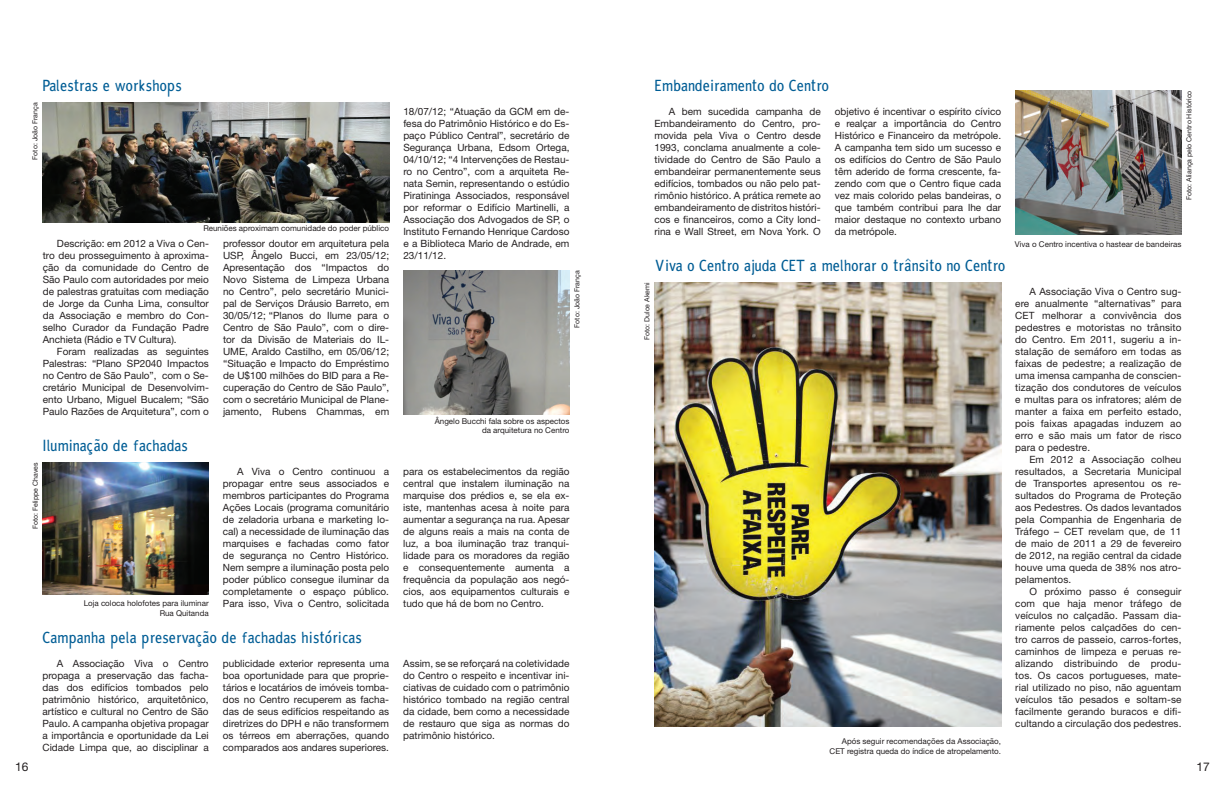
<style>
.page{position:relative;width:1224px;height:792px;background:#fff}
.page>*{position:absolute;margin:0;border:0;box-sizing:border-box;transform-origin:0 0}
.t1{font:16px "Vivao Centro";color:#005d95}
.t2{font:12px "Helvetica Neue LT Std";color:#231f20}
.t3{font:10px/12px "Helvetica Neue LT Std";color:#231f20;text-align:justify}
.t4{font:8px/9.6px "Helvetica Neue LT Std";color:#231f20;text-align:right}
.t5{font:7px "Helvetica Neue LT Std";color:#231f20}
</style>
<div class="page">
<img style="left:403px;top:271px;width:166px;height:144px">
<img style="left:43px;top:103px;width:346px;height:120px">
<img style="left:1015px;top:91px;width:166px;height:144px">
<img style="left:655px;top:283px;width:346px;height:444px">
<img style="left:43px;top:463px;width:166px;height:132px">
<h1 class="t1" style="left:43px;top:75px;width:141px">Palestras e workshops</h1>
<p class="t5" style="left:31px;top:160px;width:59px;rotate:-90deg">Foto: João França</p>
<p class="t4" style="left:203px;top:223px;width:187px">Reuniões aproximam comunidade do poder público</p>
<p class="t3" style="left:43px;top:237px;width:168px;text-indent:14px">Descrição: em 2012 a Viva o Cen&shy;tro deu prosseguimento à aproxima&shy;ção da comunidade do Centro de São Paulo com autoridades por meio de palestras gratuitas com mediação de Jorge da Cunha Lima, consultor da Associação e membro do Con&shy;selho Curador da Fundação Padre Anchieta (Rádio e TV Cultura).</p>
<p class="t3" style="left:43px;top:345px;width:168px;text-indent:14px">Foram realizadas as seguintes Palestras: “Plano SP2040 Impactos no Centro de São Paulo”, com o Se&shy;cretário Municipal de Desenvolvim&shy;ento Urbano, Miguel Bucalem; “São Paulo Razões de Arquitetura”, com o</p>
<h1 class="t1" style="left:43px;top:435px;width:147px">Iluminação de fachadas</h1>
<p class="t3" style="left:223px;top:237px;width:168px">professor doutor em arquitetura pela USP, Ângelo Bucci, em 23/05/12; Apresentação dos “Impactos do Novo Sistema de Limpeza Urbana no Centro”, pelo secretário Munici&shy;pal de Serviços Dráusio Barreto, em 30/05/12; “Planos do Ilume para o Centro de São Paulo”, com o dire&shy;tor da Divisão de Materiais do IL-UME, Araldo Castilho, em 05/06/12; “Situação e Impacto do Empréstimo de U$100 milhões do BID para a Re&shy;cuperação do Centro de São Paulo”, com o secretário Municipal de Plane&shy;jamento, Rubens Chammas, em</p>
<p class="t3" style="left:403px;top:105px;width:168px">18/07/12; “Atuação da GCM em de&shy;fesa do Patrimônio Histórico e do Es&shy;paço Público Central”, secretário de Segurança Urbana, Edsom Ortega, 04/10/12; “4 Intervenções de Restau&shy;ro no Centro”, com a arquiteta Re&shy;nata Semin, representando o estúdio Piratininga Associados, responsável por reformar o Edifício Martinelli, a Associação dos Advogados de SP, o Instituto Fernando Henrique Cardoso e a Biblioteca Mario de Andrade, em 23/11/12.</p>
<p class="t5" style="left:573px;top:328px;width:59px;rotate:-90deg">Foto: João França</p>
<p class="t4" style="left:435px;top:416px;width:136px">Ângelo Bucchi fala sobre os aspectos da arquitetura no Centro</p>
<p class="t5" style="left:31px;top:529px;width:68px;rotate:-90deg">Foto: Felippe Chaves</p>
<p class="t4" style="left:84px;top:598px;width:127px">Loja coloca holofotes para iluminar<br>Rua Quitanda</p>
<p class="t3" style="left:223px;top:465px;width:168px;text-indent:14px">A Viva o Centro continuou a propagar entre seus associados e membros participantes do Programa Ações Locais (programa comunitário de zeladoria urbana e marketing lo&shy;cal) a necessidade de iluminação das marquises e fachadas como fator de segurança no Centro Histórico.<br>Nem sempre a iluminação posta pelo poder público consegue iluminar da completamente o espaço público.<br>Para isso, Viva o Centro, solicitada</p>
<p class="t3" style="left:403px;top:465px;width:168px">para os estabelecimentos da região central que instalem iluminação na marquise dos prédios e, se ela ex&shy;iste, mantenhas acesa à noite para aumentar a segurança na rua. Apesar de alguns reais a mais na conta de luz, a boa iluminação traz tranqui&shy;lidade para os moradores da região e consequentemente aumenta a frequência da população aos negó&shy;cios, aos equipamentos culturais e tudo que há de bom no Centro.</p>
<h1 class="t1" style="left:43px;top:627px;width:321px">Campanha pela preservação de fachadas históricas</h1>
<p class="t3" style="left:43px;top:657px;width:168px;text-indent:14px">A Associação Viva o Centro propaga a preservação das facha&shy;das dos edifícios tombados pelo patrimônio histórico, arquitetônico, artístico e cultural no Centro de São Paulo. A campanha objetiva propagar a importância e oportunidade da Lei Cidade Limpa que, ao disciplinar a</p>
<p class="t3" style="left:223px;top:657px;width:168px">publicidade exterior representa uma boa oportunidade para que proprie&shy;tários e locatários de imóveis tomba&shy;dos no Centro recuperem as facha&shy;das de seus edifícios respeitando as diretrizes do DPH e não transformem os térreos em aberrações, quando comparados aos andares superiores.</p>
<p class="t3" style="left:403px;top:657px;width:168px">Assim, se se reforçará na coletividade do Centro o respeito e incentivar ini&shy;ciativas de cuidado com o patrimônio histórico tombado na região central da cidade, bem como a necessidade de restauro que siga as normas do patrimônio histórico.</p>
<h1 class="t1" style="left:655px;top:75px;width:176px">Embandeiramento do Centro</h1>
<p class="t3" style="left:655px;top:105px;width:168px;text-indent:14px">A bem sucedida campanha de Embandeiramento do Centro, pro&shy;movida pela Viva o Centro desde 1993, conclama anualmente a cole&shy;tividade do Centro de São Paulo a embandeirar permanentemente seus edifícios, tombados ou não pelo pat&shy;rimônio histórico. A prática remete ao embandeiramento de distritos históri&shy;cos e financeiros, como a City lond&shy;rina e Wall Street, em Nova York. O</p>
<p class="t3" style="left:835px;top:105px;width:168px">objetivo é incentivar o espírito cívico e realçar a importância do Centro Histórico e Financeiro da metrópole.<br>A campanha tem sido um sucesso e os edifícios do Centro de São Paulo têm aderido de forma crescente, fa&shy;zendo com que o Centro fique cada vez mais colorido pelas bandeiras, o que também contribui para lhe dar maior destaque no contexto urbano da metrópole.</p>
<h1 class="t1" style="left:655px;top:255px;width:352px">Viva o Centro ajuda CET a melhorar o trânsito no Centro</h1>
<p class="t5" style="left:643px;top:340px;width:59px;rotate:-90deg">Foto: Dulce Akemi</p>
<p class="t4" style="left:830px;top:736px;width:173px">Após seguir recomendações da Associação,<br>CET registra queda do índice de atropelamento.</p>
<p class="t5" style="left:1185px;top:200px;width:111px;rotate:-90deg">Foto: Aliança pelo Centro Histórico</p>
<p class="t4" style="left:1015px;top:239px;width:168px">Viva o Centro incentiva o hastear de bandeiras</p>
<p class="t3" style="left:1015px;top:285px;width:168px;text-indent:14px">A Associação Viva o Centro sug&shy;ere anualmente “alternativas” para CET melhorar a convivência dos pedestres e motoristas no trânsito do Centro. Em 2011, sugeriu a in&shy;stalação de semáforo em todas as faixas de pedestre; a realização de uma imensa campanha de conscien&shy;tização dos condutores de veículos e multas para os infratores; além de manter a faixa em perfeito estado, pois faixas apagadas induzem ao erro e são mais um fator de risco para o pedestre.</p>
<p class="t3" style="left:1015px;top:453px;width:168px;text-indent:14px">Em 2012 a Associação colheu resultados, a Secretaria Municipal de Transportes apresentou os re&shy;sultados do Programa de Proteção aos Pedestres. Os dados levantados pela Companhia de Engenharia de Tráfego – CET revelam que, de 11 de maio de 2011 a 29 de fevereiro de 2012, na região central da cidade houve uma queda de 38% nos atro&shy;pelamentos.</p>
<p class="t3" style="left:1015px;top:585px;width:168px;text-indent:14px">O próximo passo é conseguir com que haja menor tráfego de veículos no calçadão. Passam dia&shy;riamente pelos calçadões do cen&shy;tro carros de passeio, carros-fortes, caminhos de limpeza e peruas re&shy;alizando distribuindo de produ&shy;tos. Os cacos portugueses, mate&shy;rial utilizado no piso, não aguentam veículos tão pesados e soltam-se facilmente gerando buracos e difi&shy;cultando a circulação dos pedestres.</p>
<p class="t2" style="left:15px;top:760px;width:15px">16</p>
<p class="t2" style="left:1196px;top:760px;width:15px">17</p>
</div>
